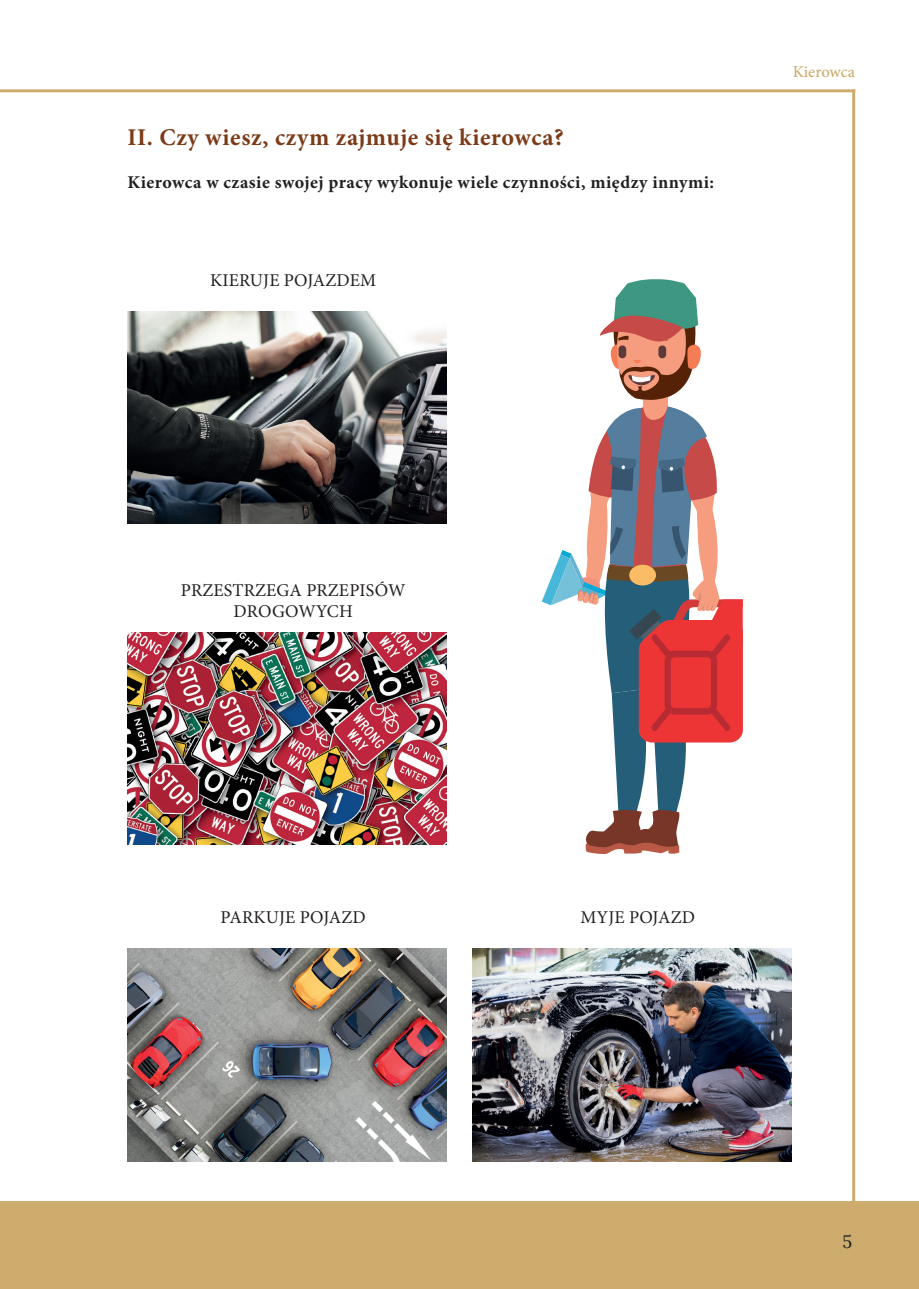
<style>
.page{position:relative;width:919px;height:1289px;background:#fff}
.page>*{position:absolute;margin:0;border:0;box-sizing:border-box;transform-origin:0 0}
.t1{font:700 24px "Minion Pro";letter-spacing:.025em;color:#7c3b17}
.t2{font:18px/21.6px "Minion Pro";letter-spacing:.01em;color:#231f20;text-align:center}
.t3{font:700 18px "Minion Pro";letter-spacing:.025em;color:#231f20}
.t4{font:18px "Lora";color:#231f20}
.t5{font:500 16.5px "Minion Pro";letter-spacing:-.005em;color:#cdac6d}
</style>
<div class="page">
<div style="left:0;top:1201px;width:918px;height:87px;background:#cdac6d"></div>
<hr style="left:852px;top:89px;width:3px;height:1114px;background:#cdac6d">
<hr style="left:0;top:89px;width:855px;height:3px;background:#cdac6d">
<img style="left:128px;top:311px;width:318px;height:213px">
<img style="left:128px;top:948px;width:318px;height:213px">
<img style="left:128px;top:632px;width:318px;height:212px">
<img style="left:472px;top:948px;width:319px;height:213px">
<svg style="left:541px;top:279px;width:201px;height:575px"></svg>
<h1 class="t1" style="left:128px;top:120px;width:437px">II. Czy wiesz, czym zajmuje się kierowca?</h1>
<p class="t3" style="left:128px;top:170px;width:588px">Kierowca w czasie swojej pracy wykonuje wiele czynności, między innymi:</p>
<p class="t2" style="left:210px;top:270px;width:168px">KIERUJE POJAZDEM</p>
<p class="t5" style="left:792px;top:61px;width:64px">Kierowca</p>
<p class="t2" style="left:181px;top:580px;width:226px">PRZESTRZEGA PRZEPISÓW<br>DROGOWYCH</p>
<p class="t2" style="left:220px;top:907px;width:147px">PARKUJE POJAZD</p>
<p class="t2" style="left:580px;top:907px;width:116px">MYJE POJAZD</p>
<p class="t4" style="left:842px;top:1227px;width:11px">5</p>
</div>
